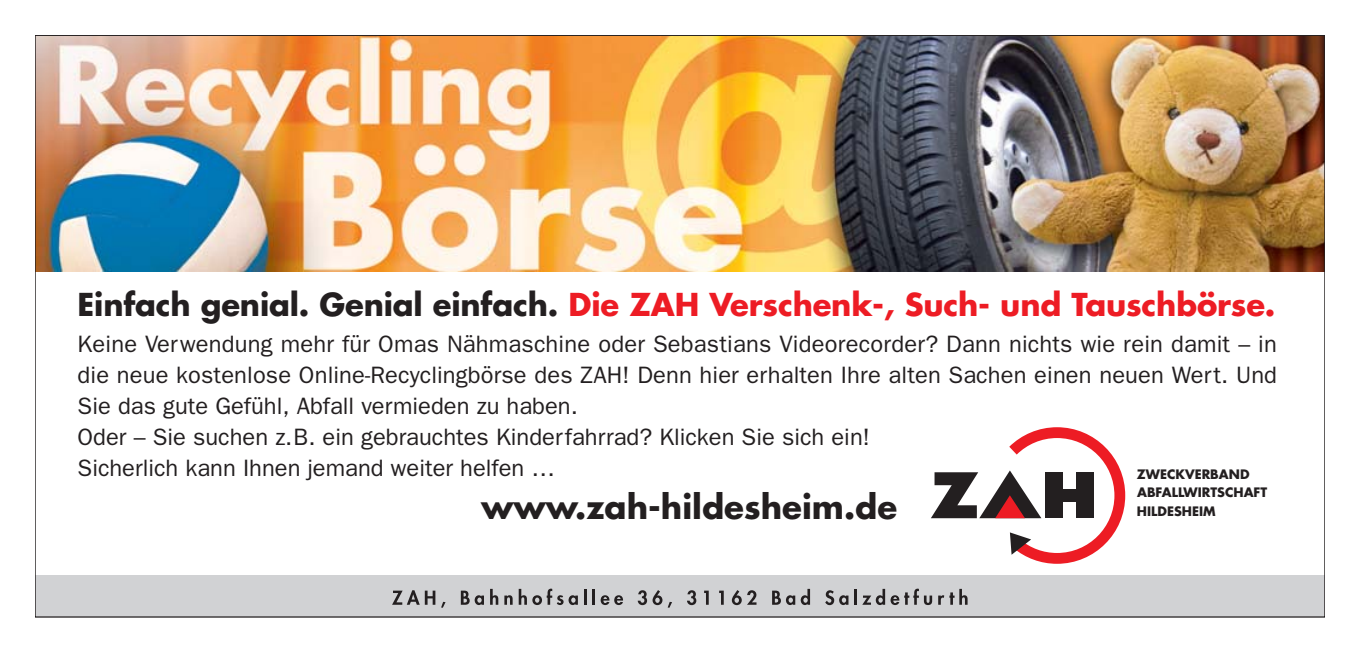
<style>
.page{position:relative;width:1360px;height:660px;background:#fff}
.page>*{position:absolute;margin:0;border:0;box-sizing:border-box;transform-origin:0 0}
.t1{font:700 32.5px "Futura";color:#231f20}
.t2{font:700 30.75px "Futura";letter-spacing:-.005em;color:#ed1c24}
.t3{font:23.75px/30.8px "Franklin Gothic";letter-spacing:.005em;color:#231f20}
.t4{font:700 12.75px/18.2px "Futura";color:#231f20}
.s1{color:#231f20}
</style>
<div class="page">
<div style="left:35px;top:574px;width:1290px;height:42px;background:#d1d2d4"></div>
<svg style="left:931px;top:427px;width:195px;height:137px"></svg>
<div style="left:1045px;top:472px;width:17px;height:46px;background:#231f20"></div>
<div style="left:1054px;top:489px;width:33px;height:12px;background:#231f20"></div>
<div style="left:1077px;top:472px;width:17px;height:46px;background:#231f20"></div>
<img style="left:35px;top:35px;width:1290px;height:236px">
<svg style="left:392px;top:590px;width:43px;height:14px"></svg>
<svg style="left:441px;top:601px;width:5px;height:6px"></svg>
<svg style="left:461px;top:590px;width:23px;height:14px"></svg>
<svg style="left:490px;top:588px;width:8px;height:16px"></svg>
<svg style="left:504px;top:595px;width:9px;height:9px"></svg>
<svg style="left:519px;top:588px;width:59px;height:16px"></svg>
<hr style="left:584px;top:588px;width:3px;height:16px;background:#231f20">
<svg style="left:593px;top:589px;width:2px;height:15px"></svg>
<svg style="left:601px;top:595px;width:22px;height:9px"></svg>
<svg style="left:638px;top:590px;width:9px;height:15px"></svg>
<svg style="left:653px;top:590px;width:9px;height:15px"></svg>
<svg style="left:668px;top:601px;width:4px;height:6px"></svg>
<svg style="left:687px;top:590px;width:9px;height:15px"></svg>
<svg style="left:704px;top:590px;width:5px;height:14px"></svg>
<svg style="left:719px;top:590px;width:5px;height:14px"></svg>
<svg style="left:732px;top:590px;width:24px;height:15px"></svg>
<svg style="left:772px;top:590px;width:23px;height:14px"></svg>
<svg style="left:801px;top:588px;width:9px;height:16px"></svg>
<svg style="left:825px;top:590px;width:23px;height:15px"></svg>
<svg style="left:855px;top:588px;width:30px;height:16px"></svg>
<svg style="left:891px;top:588px;width:41px;height:16px"></svg>
<svg style="left:938px;top:588px;width:30px;height:16px"></svg>
<p class="t2" style="left:78px;top:291px;width:1199px"><span class="s1">Einfach genial. Genial einfach.</span> Die ZAH Verschenk-, Such- und Tauschbörse.</p>
<p class="t3" style="left:78px;top:330px;width:1201px">Keine Verwendung mehr für Omas Nähmaschine oder Sebastians Videorecorder? Dann nichts wie rein damit – in die neue kostenlose Online-Recyclingbörse des ZAH! Denn hier erhalten Ihre alten Sachen einen neuen Wert. Und Sie das gute Gefühl, Abfall vermieden zu haben.<br>Oder – Sie suchen z. B. ein gebrauchtes Kinderfahrrad? Klicken Sie sich ein!<br>Sicherlich kann Ihnen jemand weiter helfen …</p>
<p class="t4" style="left:1137px;top:466px;width:132px">ZWECKVERBAND<br>ABFALLWIRTSCHAFT<br>HILDESHEIM</p>
<h1 class="t1" style="left:481px;top:492px;width:418px">www.zah-hildesheim.de</h1>
</div>
